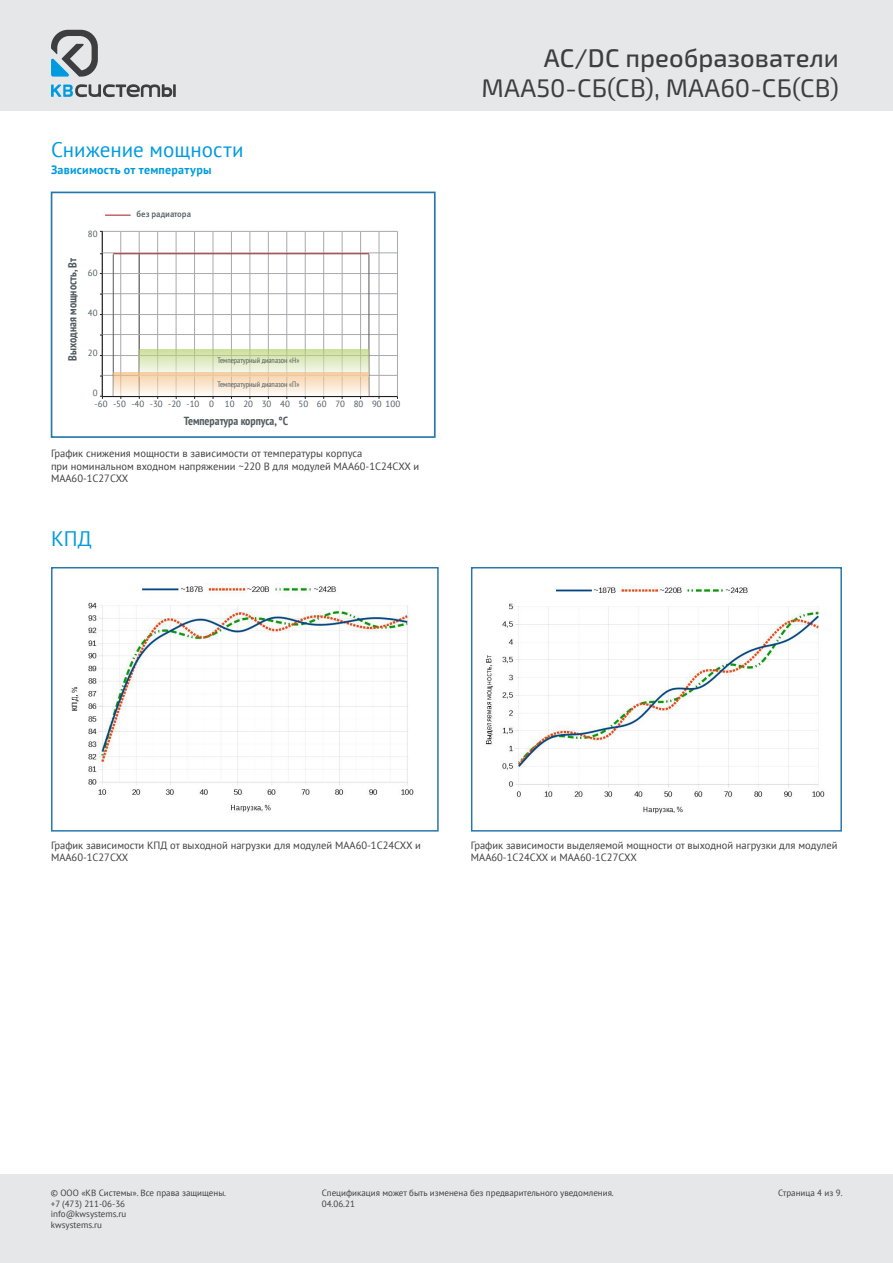
<style>
.page{position:relative;width:893px;height:1263px;background:#fff}
.page>*{position:absolute;margin:0;border:0;box-sizing:border-box;transform-origin:0 0}
.t1{font:25.5px "Exo 2.0";letter-spacing:.01em;color:#3e3e3f}
.t2{font:500 25.5px "Exo 2.0";color:#3e3e3f}
.подзаголовок{font:21px "PT Sans";color:#009bde}
.подзаголовок-2{font:700 12px "PT Sans";letter-spacing:.02em;color:#009bde}
.t3{font:700 condensed 11.7px "PT Sans";color:#505b5f}
.Стиль_абзаца_1{font:10.5px/12.6px "PT Sans";color:#3e3e3f}
.t4{font:9px/10.8px "PT Sans";color:#3e3e3f}
.t5{font:8.85px/10.9px "PT Sans";color:#505b5f}
.t6{font:8.55px "Meta Medium LFC";color:#505b5f}
.t7{font:condensed 7.8px "PT Sans";color:#505b5f}
</style>
<div class="page">
<div style="left:0;top:1175px;width:893px;height:88px;background:#e6e7e9"></div>
<div style="left:0;top:0;width:893px;height:110px;background:#e6e7e9"></div>
<svg style="left:51px;top:30px;width:47px;height:47px"></svg>
<svg style="left:51px;top:84px;width:125px;height:13px"></svg>
<hr style="left:102px;top:396px;width:295px;height:1px;background:#231f20">
<hr style="left:120px;top:231px;width:1px;height:165px;background:#a8a9ad">
<hr style="left:139px;top:231px;width:1px;height:165px;background:#a8a9ad">
<hr style="left:157px;top:231px;width:1px;height:165px;background:#a8a9ad">
<hr style="left:176px;top:231px;width:1px;height:165px;background:#a8a9ad">
<hr style="left:194px;top:231px;width:1px;height:165px;background:#a8a9ad">
<hr style="left:213px;top:231px;width:1px;height:165px;background:#a8a9ad">
<hr style="left:231px;top:231px;width:1px;height:165px;background:#a8a9ad">
<hr style="left:250px;top:231px;width:1px;height:165px;background:#a8a9ad">
<hr style="left:268px;top:231px;width:1px;height:165px;background:#a8a9ad">
<hr style="left:287px;top:231px;width:1px;height:165px;background:#a8a9ad">
<hr style="left:305px;top:231px;width:1px;height:165px;background:#a8a9ad">
<hr style="left:323px;top:231px;width:1px;height:165px;background:#a8a9ad">
<hr style="left:342px;top:231px;width:1px;height:165px;background:#a8a9ad">
<hr style="left:360px;top:231px;width:1px;height:165px;background:#a8a9ad">
<hr style="left:379px;top:231px;width:1px;height:165px;background:#a8a9ad">
<hr style="left:397px;top:231px;width:1px;height:165px;background:#a8a9ad">
<hr style="left:139px;top:254px;width:1px;height:142px;background:#57585a">
<div style="left:51px;top:192px;width:385px;height:246px;border:2px solid #2578ad"></div>
<hr style="left:102px;top:231px;width:1px;height:165px;background:#231f20">
<hr style="left:102px;top:355px;width:295px;height:1px;background:#a8a9ad">
<hr style="left:102px;top:314px;width:295px;height:1px;background:#a8a9ad">
<hr style="left:102px;top:273px;width:295px;height:1px;background:#a8a9ad">
<hr style="left:102px;top:231px;width:295px;height:1px;background:#a8a9ad">
<hr style="left:102px;top:375px;width:295px;height:1px;background:#a8a9ad">
<hr style="left:102px;top:334px;width:295px;height:1px;background:#a8a9ad">
<hr style="left:102px;top:293px;width:295px;height:1px;background:#a8a9ad">
<hr style="left:102px;top:253px;width:295px;height:1px;background:#a8a9ad">
<hr style="left:113px;top:254px;width:1px;height:142px;background:#57585a">
<hr style="left:369px;top:254px;width:1px;height:142px;background:#57585a">
<svg style="left:139px;top:349px;width:229px;height:24px;background:#dce6bc"></svg>
<svg style="left:113px;top:373px;width:255px;height:23px;background:#f7e3cc"></svg>
<hr style="left:113px;top:253px;width:256px;height:1px;background:#ad303a">
<svg style="left:105px;top:215px;width:26px;height:1px"></svg>
<img style="left:71px;top:583px;width:343px;height:229px">
<div style="left:51px;top:567px;width:388px;height:264px;border:2px solid #2878ad"></div>
<img style="left:486px;top:586px;width:339px;height:228px">
<div style="left:471px;top:567px;width:371px;height:264px;border:2px solid #2878ad"></div>
<p class="подзаголовок" style="left:51px;top:136px;width:194px">Снижение мощности</p>
<p class="подзаголовок-2" style="left:51px;top:162px;width:162px">Зависимость от температуры</p>
<p class="t3" style="left:65px;top:361px;width:104px;rotate:-90deg">Выходная мощность, Вт</p>
<p class="t5" style="left:88px;top:228px;width:11px">80</p>
<p class="t5" style="left:88px;top:268px;width:11px">60</p>
<p class="t5" style="left:88px;top:308px;width:11px">40</p>
<p class="t6" style="left:137px;top:209px;width:56px">без радиатора</p>
<p class="t5" style="left:88px;top:347px;width:11px">20</p>
<p class="t7" style="left:217px;top:355px;width:84px">Температурный диапазон «Н»</p>
<p class="t7" style="left:217px;top:379px;width:83px">Температурный диапазон «П»</p>
<p class="t5" style="left:93px;top:387px;width:309px">0<br>-60 -50 -40 -30 -20 -10 0 10 20 30 40 50 60 70 80 90 100</p>
<p class="t3" style="left:184px;top:414px;width:106px">Температура корпуса, °С</p>
<p class="Стиль_абзаца_1" style="left:51px;top:447px;width:370px">График снижения мощности в зависимости от температуры корпуса<br>при номинальном входном напряжении ~220 В для модулей МАА60-1С24СХХ и<br>МАА60-1С27СХХ</p>
<p class="подзаголовок" style="left:51px;top:525px;width:42px">КПД</p>
<h1 class="t2" style="left:544px;top:43px;width:297px">AC/DC преобразователи</h1>
<h1 class="t1" style="left:482px;top:74px;width:359px">МАА50-СБ(СВ), МАА60-СБ(СВ)</h1>
<p class="Стиль_абзаца_1" style="left:51px;top:838px;width:371px">График зависимости КПД от выходной нагрузки для модулей МАА60-1С24СХХ и<br>МАА60-1С27СХХ</p>
<p class="Стиль_абзаца_1" style="left:471px;top:838px;width:368px">График зависимости выделяемой мощности от выходной нагрузки для модулей<br>МАА60-1С24СХХ и МАА60-1С27СХХ</p>
<p class="t4" style="left:51px;top:1187px;width:177px">© ООО «КВ Системы». Все права защищены. +7 (473) 211-06-36<br>info@kwsystems.ru<br>kwsystems.ru</p>
<p class="t4" style="left:322px;top:1187px;width:294px">Спецификация может быть изменена без предварительного уведомления.<br>04.06.21</p>
<p class="t4" style="left:778px;top:1187px;width:66px">Страница 4 из 9.</p>
</div>
